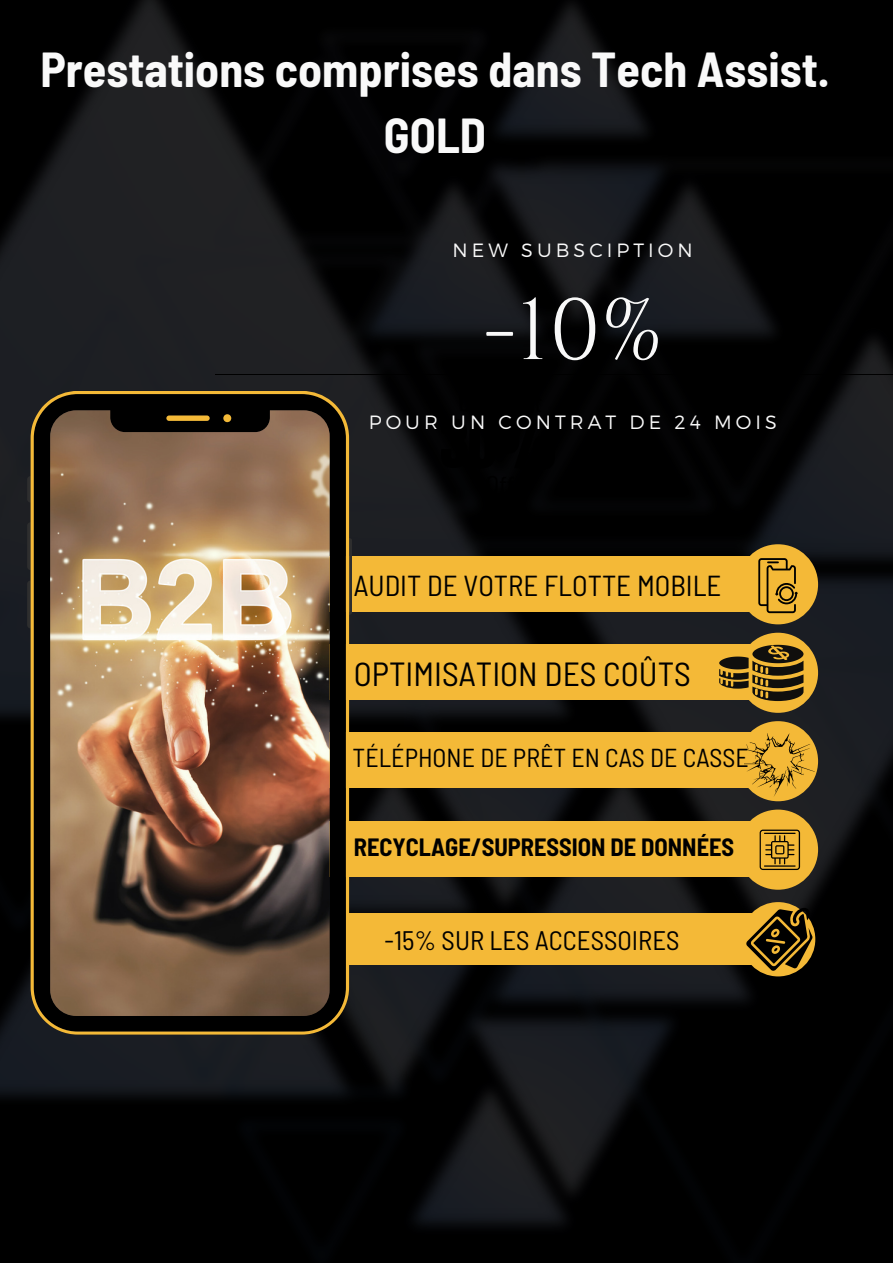
<style>
.page{position:relative;width:893px;height:1264px;background:#fff}
.page>*{position:absolute;margin:0;border:0;box-sizing:border-box;transform-origin:0 0}
.t1{font:86.4px "Cinzel";color:#f9f9f9}
.t2{font:700 semi-condensed 48px/66.3px "Barlow";color:#f9f9f9;text-align:center}
.t3{font:semi-condensed 33.45px "Barlow";color:#000}
.t4{font:semi-condensed 28.8px "Barlow";color:#000}
.t5{font:semi-condensed 26.7px "Barlow";color:#000}
.t6{font:semi-condensed 25.95px "Barlow";color:#000}
.t7{font:700 semi-condensed 24.45px "Barlow";color:#000}
.t8{font:300 19.2px "Montserrat";letter-spacing:.21em;color:#f9f9f9}
</style>
<div class="page">
<img style="left:0;top:0;width:892px;height:1262px">
<div style="left:316px;top:556px;width:442px;height:55px;background:#f4b937"></div>
<div style="left:737px;top:544px;width:81px;height:80px;background:#f4b937;border-radius:50%"></div>
<div style="left:316px;top:821px;width:442px;height:55px;background:#f4b937"></div>
<div style="left:737px;top:809px;width:81px;height:80px;background:#f4b937;border-radius:50%"></div>
<div style="left:324px;top:732px;width:442px;height:56px;background:#f4b937"></div>
<div style="left:737px;top:721px;width:81px;height:80px;background:#f4b937;border-radius:50%"></div>
<div style="left:316px;top:644px;width:442px;height:55px;background:#f4b937"></div>
<div style="left:737px;top:632px;width:81px;height:80px;background:#f4b937;border-radius:50%"></div>
<svg style="left:758px;top:558px;width:39px;height:55px"></svg>
<svg style="left:759px;top:829px;width:41px;height:41px"></svg>
<hr style="left:764px;top:832px;width:31px;height:2px;background:#000">
<hr style="left:764px;top:865px;width:31px;height:1px;background:#000">
<svg style="left:27px;top:476px;width:4px;height:26px"></svg>
<svg style="left:27px;top:522px;width:4px;height:48px"></svg>
<svg style="left:27px;top:580px;width:4px;height:48px"></svg>
<svg style="left:349px;top:538px;width:3px;height:77px"></svg>
<img style="left:31px;top:391px;width:318px;height:643px">
<svg style="left:719px;top:645px;width:84px;height:56px"></svg>
<svg style="left:744px;top:733px;width:70px;height:64px"></svg>
<div style="left:350px;top:912px;width:409px;height:52px;background:#f4b937"></div>
<div style="left:741px;top:902px;width:74px;height:74px;background:#f4b937;border-radius:50%"></div>
<svg style="left:746px;top:907px;width:66px;height:63px"></svg>
<hr style="left:216px;top:374px;width:676px;height:1px;background:#000">
<div style="left:441px;top:418px;width:114px;height:51px;background:#000001"></div>
<p class="t2" style="left:40px;top:34px;width:790px">Prestations comprises dans Tech Assist.<br>GOLD</p>
<p class="t8" style="left:452px;top:238px;width:241px">NEW SUBSCIPTION</p>
<h1 class="t1" style="left:483px;top:275px;width:180px">-10%</h1>
<p class="t8" style="left:369px;top:410px;width:409px">POUR UN CONTRAT DE 24 MOIS</p>
<p class="t4" style="left:354px;top:567px;width:369px">AUDIT DE VOTRE FLOTTE MOBILE</p>
<p class="t3" style="left:354px;top:652px;width:338px">OPTIMISATION DES COÛTS</p>
<p class="t6" style="left:352px;top:740px;width:397px">TÉLÉPHONE DE PRÊT EN CAS DE CASSE</p>
<p class="t7" style="left:354px;top:831px;width:382px">RECYCLAGE/SUPRESSION DE DONNÉES</p>
<p class="t5" style="left:384px;top:923px;width:296px">-15% SUR LES ACCESSOIRES</p>
</div>
